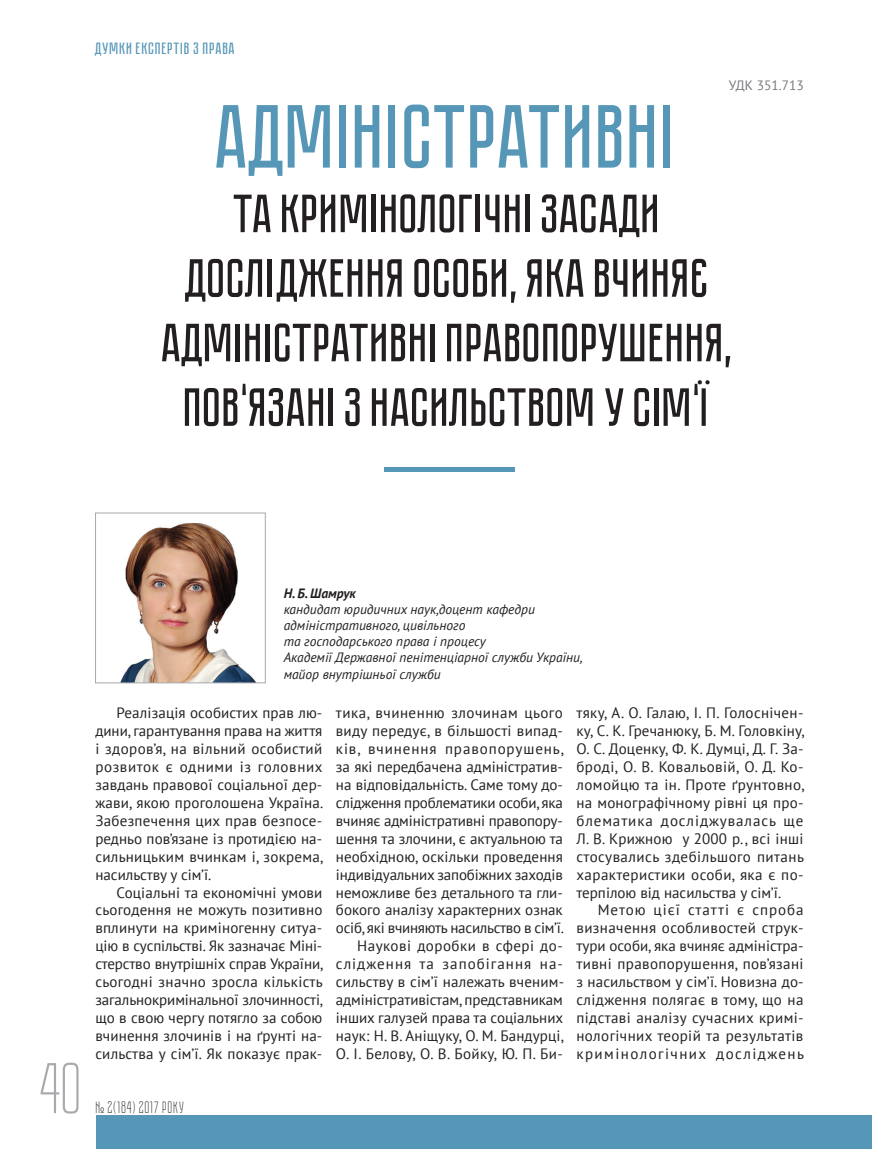
<style>
.page{position:relative;width:872px;height:1149px;background:#fff}
.page>*{position:absolute;margin:0;border:0;box-sizing:border-box;transform-origin:0 0}
.Осн_заголовок{font:700 90px "Pobeda";letter-spacing:-.04em;color:#5697b7}
.t1{font:72px "Pobeda";color:#a8a9ad}
.Осн_заголовок-2{font:700 54px/64.5px "Pobeda";letter-spacing:-.04em;color:#231f20;text-align:center}
.t2{font:700 16.5px "Pobeda";color:#5697b7}
.t3{font:16.5px "Pobeda";letter-spacing:-.005em;color:#231f20}
.Осн_текст_копія{font:15px/18px "PT Sans";letter-spacing:.01em;color:#231f20;text-align:justify}
.Фио_регалии{font:italic 13.5px/16.2px "PT Sans";color:#231f20}
.Осн_текст{font:13.5px "PT Sans";color:#76787b}
.Фио_регалии-2{font:italic 700 13.5px "PT Sans";color:#231f20}
</style>
<div class="page">
<div style="left:385px;top:466px;width:130px;height:5px;background:#5697b7"></div>
<img style="left:121px;top:523px;width:134px;height:157px">
<div style="left:95px;top:512px;width:170px;height:170px;border:1px solid #a8a9ad"></div>
<div style="left:96px;top:1114px;width:776px;height:34px;background:#5697b7"></div>
<p class="t2" style="left:95px;top:39px;width:142px">думки експертів з права</p>
<p class="Осн_текст" style="left:729px;top:76px;width:76px">УДК 351.713</p>
<p class="Осн_заголовок" style="left:216px;top:87px;width:468px">АДМІНІСТРАТИВНІ</p>
<p class="Осн_заголовок-2" style="left:162px;top:182px;width:576px">ТА КРИМІНОЛОГІЧНІ ЗАСАДИ<br>ДОСЛІДЖЕННЯ ОСОБИ, ЯКА ВЧИНЯЄ<br>АДМІНІСТРАТИВНІ ПРАВОПОРУШЕННЯ,<br>ПОВ’ЯЗАНІ З НАСИЛЬСТВОМ У СІМ’Ї</p>
<h2 class="t1" style="left:41px;top:1048px;width:49px">40</h2>
<p class="Фио_регалии-2" style="left:284px;top:584px;width:74px">Н. Б. Шамрук</p>
<p class="Фио_регалии" style="left:284px;top:600px;width:301px">кандидат юридичних наук,доцент кафедри адміністративного, цивільного<br>та господарського права і процесу<br>Академії Державної пенітенціарної служби України, майор внутрішньої служби</p>
<p class="Осн_текст_копія" style="left:95px;top:703px;width:230px;text-indent:21px">Реалізація особистих прав лю&shy;дини, гарантування права на життя і здоров’я, на вільний особистий розвиток є одними із головних завдань правової соціальної дер&shy;жави, якою проголошена Україна.<br>Забезпечення цих прав безпосе&shy;редньо пов’язане із протидією на&shy;сильницьким вчинкам і, зокрема, насильству у сім’ї.</p>
<p class="Осн_текст_копія" style="left:95px;top:882px;width:230px;text-indent:21px">Соціальні та економічні умови сьогодення не можуть позитивно вплинути на криміногенну ситуа&shy;цію в суспільстві. Як зазначає Міні&shy;стерство внутрішніх справ України, сьогодні значно зросла кількість загальнокримінальної злочинності, що в свою чергу потягло за собою вчинення злочинів і на ґрунті на&shy;сильства у сім’ї. Як показує прак-</p>
<p class="Осн_текст_копія" style="left:336px;top:703px;width:230px">тика, вчиненню злочинам цього виду передує, в більшості випад&shy;ків, вчинення правопорушень, за які передбачена адміністратив&shy;на відповідальність. Саме тому до&shy;слідження проблематики особи, яка вчиняє адміністративні правопору&shy;шення та злочини, є актуальною та необхідною, оскільки проведення індивідуальних запобіжних заходів неможливе без детального та гли&shy;бокого аналізу характерних ознак осіб, які вчиняють насильство в сім’ї.</p>
<p class="Осн_текст_копія" style="left:336px;top:936px;width:230px;text-indent:21px">Наукові доробки в сфері до&shy;слідження та запобігання на&shy;сильству в сім’ї належать вченим&shy;адміністративістам, представникам інших галузей права та соціальних наук: Н. В. Аніщуку, О. М. Бандурці, О. І. Белову, О. В. Бойку, Ю. П. Би-</p>
<p class="Осн_текст_копія" style="left:576px;top:703px;width:230px">тяку, А. О. Галаю, І. П. Голоснічен&shy;ку, С. К. Гречанюку, Б. М. Головкіну, О. С. Доценку, Ф. К. Думці, Д. Г. За&shy;броді, О. В. Ковальовій, О. Д. Ко&shy;ломойцю та ін. Проте ґрунтовно, на монографічному рівні ця про&shy;блематика досліджувалась ще Л. В. Крижною у 2000 р., всі інші стосувались здебільшого питань характеристики особи, яка є по&shy;терпілою від насильства у сім’ї.</p>
<p class="Осн_текст_копія" style="left:576px;top:900px;width:229px;text-indent:21px">Метою цієї статті є спроба визначення особливостей струк&shy;тури особи, яка вчиняє адміністра&shy;тивні правопорушення, пов’язані з насильством у сім’ї. Новизна до&shy;слідження полягає в тому, що на підставі аналізу сучасних кримі&shy;нологічних теорій та результатів кримінологічних досліджень</p>
<p class="t3" style="left:96px;top:1097px;width:91px">№ 2(184) 2017 РОКУ</p>
</div>
